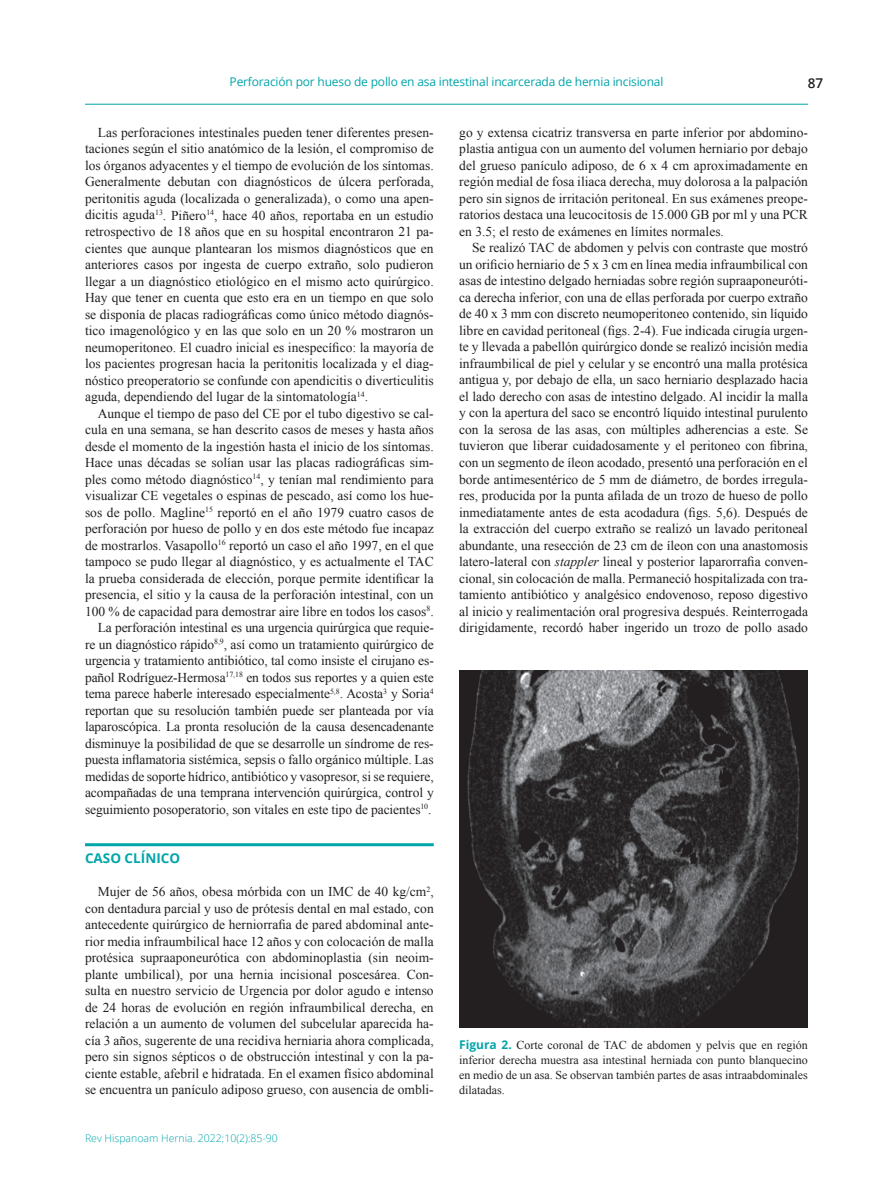
<style>
.page{position:relative;width:893px;height:1191px;background:#fff}
.page>*{position:absolute;margin:0;border:0;box-sizing:border-box;transform-origin:0 0}
.t1{font:13.5px/16.5px "Times New Roman";color:#231f20;text-align:justify}
.t2{font:700 13.5px "Open Sans";color:#00a5aa}
.t3{font:600 13.5px "Open Sans";color:#231f20}
.t4{font:12px/15px "Times New Roman";color:#231f20;text-align:justify}
.t5{font:12px "Open Sans";letter-spacing:-.015em;color:#00a5aa}
.t6{font:300 10.5px "Open Sans";color:#00a5aa}
.s1{font-style:italic}
.s2{font-family:"Open Sans";font-weight:700;color:#00a5aa}
</style>
<div class="page">
<hr style="left:85px;top:104px;width:723px;height:1px;background:#00a5aa">
<hr style="left:85px;top:843px;width:349px;height:3px;background:#00a5aa">
<img style="left:459px;top:670px;width:349px;height:357px">
<p class="t5" style="left:230px;top:74px;width:435px">Perforación por hueso de pollo en asa intestinal incarcerada de hernia incisional</p>
<p class="t3" style="left:808px;top:74px;width:17px">87</p>
<p class="t1" style="left:85px;top:124px;width:350px;text-indent:13px">Las perforaciones intestinales pueden tener diferentes presen&shy;taciones según el sitio anatómico de la lesión, el compromiso de los órganos adyacentes y el tiempo de evolución de los síntomas.<br>Generalmente debutan con diagnósticos de úlcera perforada, peritonitis aguda (localizada o generalizada), o como una apen&shy;dicitis aguda<sup>13</sup>. Piñero<sup>14</sup>, hace 40 años, reportaba en un estudio retrospectivo de 18 años que en su hospital encontraron 21 pa&shy;cientes que aunque plantearan los mismos diagnósticos que en anteriores casos por ingesta de cuerpo extraño, solo pudieron llegar a un diagnóstico etiológico en el mismo acto quirúrgico.<br>Hay que tener en cuenta que esto era en un tiempo en que solo se disponía de placas radiográficas como único método diagnós&shy;tico imagenológico y en las que solo en un 20 % mostraron un neumoperitoneo. El cuadro inicial es inespecífico: la mayoría de los pacientes progresan hacia la peritonitis localizada y el diag&shy;nóstico preoperatorio se confunde con apendicitis o diverticulitis aguda, dependiendo del lugar de la sintomatología<sup>14</sup>.</p>
<p class="t1" style="left:85px;top:404px;width:350px;text-align:right">Aunque el tiempo de paso del CE por el tubo digestivo se cal&shy;cula en una semana, se han descrito casos de meses y hasta años desde el momento de la ingestión hasta el inicio de los síntomas.<br>Hace unas décadas se solían usar las placas radiográficas sim&shy;ples como método diagnóstico<sup>14</sup>, y tenían mal rendimiento para visualizar CE vegetales o espinas de pescado, así como los hue&shy;sos de pollo. Magline<sup>15</sup> reportó en el año 1979 cuatro casos de perforación por hueso de pollo y en dos este método fue incapaz de mostrarlos. Vasapollo<sup>16</sup> reportó un caso el año 1997, en el que tampoco se pudo llegar al diagnóstico, y es actualmente el TAC la prueba considerada de elección, porque permite identificar la presencia, el sitio y la causa de la perforación intestinal, con un 100 % de capacidad para demostrar aire libre en todos los casos<sup>8</sup>.<br>La perforación intestinal es una urgencia quirúrgica que requie&shy;re un diagnóstico rápido<sup>8,9</sup>, así como un tratamiento quirúrgico de urgencia y tratamiento antibiótico, tal como insiste el cirujano es&shy;pañol Rodríguez-Hermosa<sup>17,18</sup> en todos sus reportes y a quien este tema parece haberle interesado especialmente<sup>5,8</sup>. Acosta<sup>3</sup> y Soria<sup>4 </sup>reportan que su resolución también puede ser planteada por vía laparoscópica. La pronta resolución de la causa desencadenante disminuye la posibilidad de que se desarrolle un síndrome de res&shy;puesta inflamatoria sistémica, sepsis o fallo orgánico múltiple. Las medidas de soporte hídrico, antibiótico y vasopresor, si se requiere, acompañadas de una temprana intervención quirúrgica, control y seguimiento posoperatorio, son vitales en este tipo de pacientes<sup>10</sup>.</p>
<p class="t2" style="left:85px;top:848px;width:97px">CASO CLÍNICO</p>
<p class="t1" style="left:85px;top:883px;width:350px;text-indent:13px">Mujer de 56 años, obesa mórbida con un IMC de 40 kg/cm<sup>2</sup>, con dentadura parcial y uso de prótesis dental en mal estado, con antecedente quirúrgico de herniorrafia de pared abdominal ante&shy;rior media infraumbilical hace 12 años y con colocación de malla protésica supraaponeurótica con abdominoplastia (sin neoim&shy;plante umbilical), por una hernia incisional poscesárea. Con&shy;sulta en nuestro servicio de Urgencia por dolor agudo e intenso de 24 horas de evolución en región infraumbilical derecha, en relación a un aumento de volumen del subcelular aparecida ha&shy;cía 3 años, sugerente de una recidiva herniaria ahora complicada, pero sin signos sépticos o de obstrucción intestinal y con la pa&shy;ciente estable, afebril e hidratada. En el examen físico abdominal se encuentra un panículo adiposo grueso, con ausencia de ombli-</p>
<p class="t6" style="left:85px;top:1130px;width:194px">Rev Hispanoam Hernia. 2022;10(2):85-90</p>
<p class="t1" style="left:459px;top:124px;width:350px">go y extensa cicatriz transversa en parte inferior por abdomino&shy;plastia antigua con un aumento del volumen herniario por debajo del grueso panículo adiposo, de 6 x 4 cm aproximadamente en región medial de fosa iliaca derecha, muy dolorosa a la palpación pero sin signos de irritación peritoneal. En sus exámenes preope&shy;ratorios destaca una leucocitosis de 15.000 GB por ml y una PCR en 3.5; el resto de exámenes en límites normales.</p>
<p class="t1" style="left:459px;top:239px;width:350px;text-indent:13px">Se realizó TAC de abdomen y pelvis con contraste que mostró un orificio herniario de 5 x 3 cm en línea media infraumbilical con asas de intestino delgado herniadas sobre región supraaponeuróti&shy;ca derecha inferior, con una de ellas perforada por cuerpo extraño de 40 x 3 mm con discreto neumoperitoneo contenido, sin líquido libre en cavidad peritoneal (figs. 2-4). Fue indicada cirugía urgen&shy;te y llevada a pabellón quirúrgico donde se realizó incisión media infraumbilical de piel y celular y se encontró una malla protésica antigua y, por debajo de ella, un saco herniario desplazado hacia el lado derecho con asas de intestino delgado. Al incidir la malla y con la apertura del saco se encontró líquido intestinal purulento con la serosa de las asas, con múltiples adherencias a este. Se tuvieron que liberar cuidadosamente y el peritoneo con fibrina, con un segmento de íleon acodado, presentó una perforación en el borde antimesentérico de 5 mm de diámetro, de bordes irregula&shy;res, producida por la punta afilada de un trozo de hueso de pollo inmediatamente antes de esta acodadura (figs. 5,6). Después de la extracción del cuerpo extraño se realizó un lavado peritoneal abundante, una resección de 23 cm de íleon con una anastomosis latero-lateral con <span class="s1">stappler</span> lineal y posterior laparorrafia conven&shy;cional, sin colocación de malla. Permaneció hospitalizada con tra&shy;tamiento antibiótico y analgésico endovenoso, reposo digestivo al inicio y realimentación oral progresiva después. Reinterrogada dirigidamente, recordó haber ingerido un trozo de pollo asado</p>
<p class="t4" style="left:459px;top:1037px;width:350px"><span class="s2">Figura 2.</span> Corte coronal de TAC de abdomen y pelvis que en región inferior derecha muestra asa intestinal herniada con punto blanquecino en medio de un asa. Se observan también partes de asas intraabdominales dilatadas.</p>
</div>
